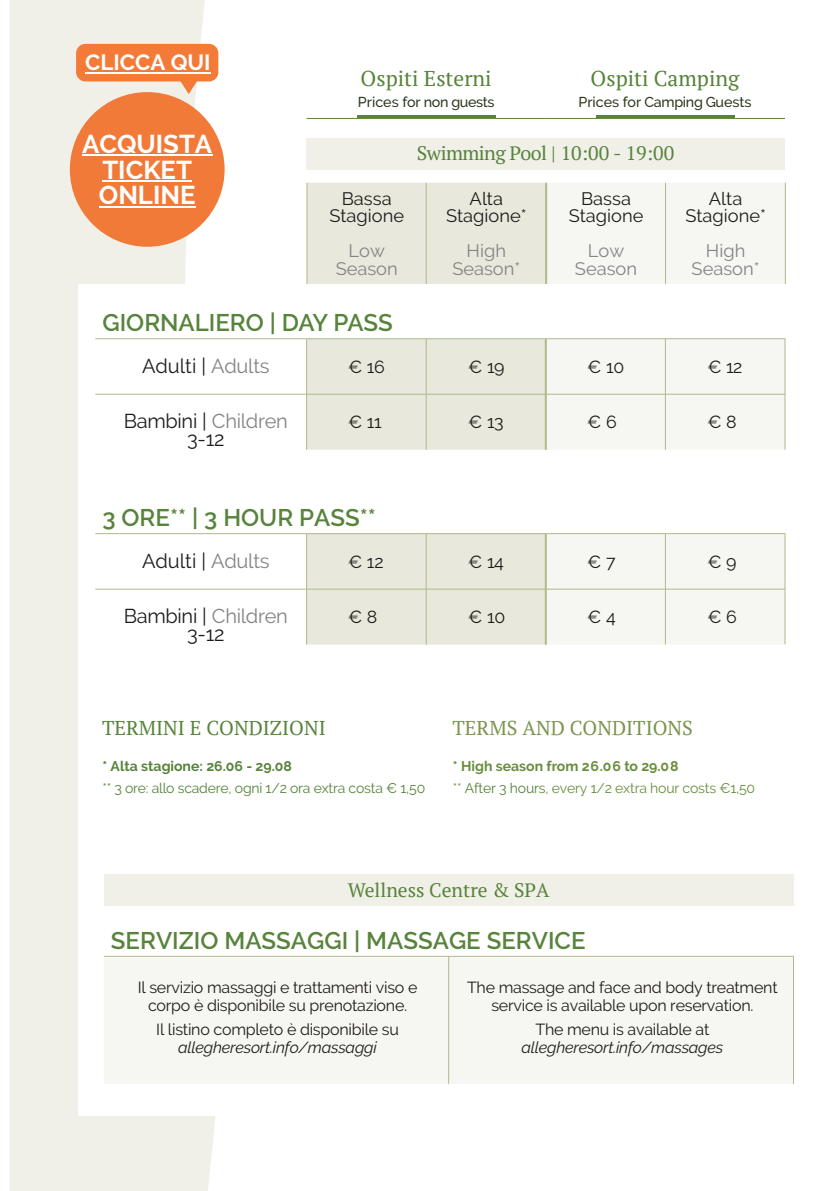
<style>
.page{position:relative;width:840px;height:1191px;background:#fff}
.page>*{position:absolute;margin:0;border:0;box-sizing:border-box;transform-origin:0 0}
.t1{font:700 25.8px/25.8px "Raleway";color:#fff;text-align:center}
.t2{font:600 24px "Raleway";color:#57833b}
.t3{font:700 22px "Raleway";color:#fff}
.t4{font:21.4px "PT Serif";color:#57833b}
.t5{font:20px/18px "Raleway";letter-spacing:-.015em;color:#1e1c1a;text-align:center}
.t6{font:20px "PT Serif";color:#57833b}
.t7{font:20px "PT Serif";color:#7a954d}
.t8{font:19.4px "PT Serif";letter-spacing:-.03em;color:#57833b}
.t9{font:19.4px "PT Serif";color:#57833b}
.t10{font:18px/17.4px "Raleway";color:#1e1c1a;text-align:center}
.t11{font:18px/17.4px "Raleway";color:#858384;text-align:center}
.t12{font:17.4px "Raleway";letter-spacing:-.02em;color:#1e1c1a}
.t13{font:16px/18px "Raleway";letter-spacing:-.015em;color:#1e1c1a;text-align:center}
.t14{font:italic 16px "Raleway";letter-spacing:-.015em;color:#1e1c1a}
.t15{font:500 14.2px "Raleway";letter-spacing:-.005em;color:#2d371c}
.t16{font:14px/22px "Raleway";letter-spacing:-.015em;color:#698c3e}
.t17{font:14px "Raleway";letter-spacing:-.015em;color:#57833b}
.t18{font:700 14px "Raleway";color:#57833b}
.s1{color:#858384}
.s2{font-weight:700}
.s3{color:#57833b}
</style>
<div class="page">
<svg style="left:9px;top:0;width:216px;height:1191px;background:#f0f0e9"></svg>
<div style="left:79px;top:284px;width:351px;height:831px;background:#fff"></div>
<svg style="left:307px;top:183px;width:477px;height:101px"></svg>
<hr style="left:306px;top:183px;width:1px;height:101px;background:#aeba8e">
<hr style="left:545px;top:183px;width:2px;height:101px;background:#aeba8e">
<hr style="left:784px;top:183px;width:1px;height:101px;background:#aeba8e">
<hr style="left:306px;top:118px;width:239px;height:1px;background:#57833b">
<hr style="left:545px;top:118px;width:239px;height:1px;background:#57833b">
<hr style="left:357px;top:115px;width:138px;height:3px;background:#57833b">
<hr style="left:596px;top:115px;width:138px;height:3px;background:#57833b">
<svg style="left:307px;top:339px;width:477px;height:111px"></svg>
<hr style="left:306px;top:339px;width:1px;height:45px;background:#aeba8e">
<hr style="left:544px;top:339px;width:2px;height:45px;background:#aeba8e">
<hr style="left:425px;top:339px;width:1px;height:55px;background:#aeba8e">
<hr style="left:664px;top:339px;width:1px;height:55px;background:#aeba8e">
<hr style="left:425px;top:394px;width:1px;height:56px;background:#aeba8e">
<hr style="left:664px;top:394px;width:1px;height:56px;background:#aeba8e">
<hr style="left:784px;top:339px;width:1px;height:45px;background:#aeba8e">
<hr style="left:306px;top:384px;width:1px;height:66px;background:#aeba8e">
<hr style="left:544px;top:384px;width:2px;height:66px;background:#aeba8e">
<hr style="left:784px;top:384px;width:1px;height:66px;background:#aeba8e">
<hr style="left:95px;top:338px;width:211px;height:1px;background:#aeba8e">
<hr style="left:95px;top:394px;width:689px;height:1px;background:#aeba8e">
<hr style="left:306px;top:338px;width:120px;height:1px;background:#aeba8e">
<hr style="left:426px;top:338px;width:119px;height:1px;background:#aeba8e">
<hr style="left:545px;top:338px;width:120px;height:1px;background:#aeba8e">
<hr style="left:665px;top:338px;width:119px;height:1px;background:#aeba8e">
<svg style="left:307px;top:534px;width:477px;height:110px"></svg>
<hr style="left:306px;top:534px;width:1px;height:45px;background:#aeba8e">
<hr style="left:425px;top:533px;width:1px;height:56px;background:#aeba8e">
<hr style="left:664px;top:533px;width:1px;height:56px;background:#aeba8e">
<hr style="left:425px;top:589px;width:1px;height:55px;background:#aeba8e">
<hr style="left:664px;top:589px;width:1px;height:55px;background:#aeba8e">
<hr style="left:544px;top:534px;width:2px;height:55px;background:#aeba8e">
<hr style="left:784px;top:533px;width:1px;height:45px;background:#aeba8e">
<hr style="left:306px;top:579px;width:1px;height:65px;background:#aeba8e">
<hr style="left:544px;top:589px;width:2px;height:55px;background:#aeba8e">
<hr style="left:784px;top:578px;width:1px;height:66px;background:#aeba8e">
<hr style="left:95px;top:533px;width:211px;height:1px;background:#aeba8e">
<hr style="left:95px;top:589px;width:689px;height:1px;background:#aeba8e">
<hr style="left:306px;top:533px;width:120px;height:1px;background:#aeba8e">
<hr style="left:426px;top:533px;width:119px;height:1px;background:#aeba8e">
<hr style="left:545px;top:533px;width:120px;height:1px;background:#aeba8e">
<hr style="left:665px;top:533px;width:119px;height:1px;background:#aeba8e">
<div style="left:104px;top:957px;width:688px;height:126px;background:#f6f6f2"></div>
<hr style="left:792px;top:956px;width:1px;height:127px;background:#aeba8e">
<hr style="left:104px;top:956px;width:211px;height:1px;background:#aeba8e">
<hr style="left:315px;top:956px;width:119px;height:1px;background:#aeba8e">
<hr style="left:434px;top:956px;width:120px;height:1px;background:#aeba8e">
<hr style="left:554px;top:956px;width:119px;height:1px;background:#aeba8e">
<hr style="left:673px;top:956px;width:120px;height:1px;background:#aeba8e">
<hr style="left:425px;top:183px;width:1px;height:101px;background:#aeba8e">
<hr style="left:664px;top:183px;width:1px;height:101px;background:#aeba8e">
<div style="left:306px;top:138px;width:478px;height:31px;background:#f0f0e8"></div>
<div style="left:104px;top:874px;width:689px;height:31px;background:#f0f0e8"></div>
<hr style="left:448px;top:956px;width:1px;height:127px;background:#aeba8e">
<div style="left:70px;top:92px;width:154px;height:155px;background:#f17a38;border-radius:50%"></div>
<hr style="left:82px;top:155px;width:130px;height:1px;background:#fff">
<hr style="left:102px;top:180px;width:90px;height:2px;background:#fff">
<hr style="left:99px;top:206px;width:96px;height:1px;background:#fff">
<svg style="left:180px;top:81px;width:17px;height:13px"></svg>
<div style="left:76px;top:44px;width:142px;height:37px;background:#f37a37;border-radius:9px"></div>
<hr style="left:85px;top:72px;width:125px;height:1px;background:#fff">
<h3 class="t3" style="left:85px;top:50px;width:127px">CLICCA QUI</h3>
<h1 class="t1" style="left:82px;top:131px;width:132px">ACQUISTA<br>TICKET<br>ONLINE</h1>
<h3 class="t4" style="left:360px;top:69px;width:132px">Ospiti Esterni</h3>
<p class="t15" style="left:358px;top:94px;width:138px">Prices for non guests</p>
<h3 class="t4" style="left:590px;top:69px;width:150px">Ospiti Camping</h3>
<p class="t15" style="left:578px;top:94px;width:174px">Prices for Camping Guests</p>
<p class="t10" style="left:329px;top:190px;width:76px">Bassa<br>Stagione</p>
<p class="t11" style="left:335px;top:242px;width:64px">Low<br>Season</p>
<p class="t8" style="left:416px;top:145px;width:258px">Swimming Pool | 10:00 - 19:00</p>
<p class="t10" style="left:446px;top:190px;width:82px">Alta<br>Stagione*</p>
<p class="t11" style="left:452px;top:242px;width:69px">High<br>Season*</p>
<p class="t10" style="left:568px;top:190px;width:76px">Bassa<br>Stagione</p>
<p class="t11" style="left:574px;top:242px;width:64px">Low<br>Season</p>
<p class="t10" style="left:685px;top:190px;width:82px">Alta<br>Stagione*</p>
<p class="t11" style="left:691px;top:242px;width:69px">High<br>Season*</p>
<h2 class="t2" style="left:102px;top:309px;width:291px">GIORNALIERO | DAY PASS</h2>
<p class="t12" style="left:348px;top:356px;width:38px">€ 16</p>
<p class="t12" style="left:587px;top:356px;width:39px">€ 10</p>
<p class="t5" style="left:142px;top:356px;width:129px">Adulti | <span class="s1">Adults</span></p>
<p class="t12" style="left:468px;top:356px;width:38px">€ 19</p>
<p class="t12" style="left:707px;top:356px;width:37px">€ 12</p>
<p class="t5" style="left:124px;top:412px;width:165px">Bambini | <span class="s1">Children</span></p>
<p class="t12" style="left:468px;top:412px;width:37px">€ 13</p>
<p class="t12" style="left:707px;top:412px;width:31px">€ 8</p>
<p class="t5" style="left:187px;top:430px;width:39px">3-12</p>
<p class="t12" style="left:348px;top:412px;width:35px">€ 11</p>
<p class="t12" style="left:587px;top:412px;width:31px">€ 6</p>
<h2 class="t2" style="left:102px;top:504px;width:275px">3 ORE** | 3 HOUR PASS**</h2>
<p class="t12" style="left:348px;top:551px;width:37px">€ 12</p>
<p class="t12" style="left:587px;top:551px;width:30px">€ 7</p>
<p class="t5" style="left:142px;top:551px;width:129px">Adulti | <span class="s1">Adults</span></p>
<p class="t5" style="left:124px;top:607px;width:165px">Bambini | <span class="s1">Children<br></span>3-12</p>
<p class="t12" style="left:468px;top:551px;width:37px">€ 14</p>
<p class="t12" style="left:707px;top:551px;width:31px">€ 9</p>
<p class="t12" style="left:468px;top:606px;width:39px">€ 10</p>
<p class="t12" style="left:707px;top:606px;width:31px">€ 6</p>
<p class="t12" style="left:348px;top:606px;width:31px">€ 8</p>
<p class="t12" style="left:587px;top:606px;width:30px">€ 4</p>
<p class="t6" style="left:102px;top:719px;width:225px">TERMINI E CONDIZIONI</p>
<p class="t7" style="left:452px;top:719px;width:242px">TERMS AND CONDITIONS</p>
<p class="t18" style="left:102px;top:758px;width:191px">* Alta stagione: 26.06 - 29.08</p>
<p class="t17" style="left:102px;top:780px;width:324px">** 3 ore: allo scadere, ogni 1/2 ora extra costa € 1,50</p>
<p class="t16" style="left:452px;top:755px;width:303px"><span class="s2">* High season from 26.06 to 29.08<br></span>** <span class="s3">After 3 hours</span>, every 1/2 extra hour costs €1,50</p>
<p class="t9" style="left:348px;top:882px;width:203px">Wellness Centre &amp; SPA</p>
<h2 class="t2" style="left:111px;top:926px;width:476px">SERVIZIO MASSAGGI | MASSAGE SERVICE</h2>
<p class="t13" style="left:138px;top:978px;width:281px">Il servizio massaggi e trattamenti viso e corpo è disponibile su prenotazione.</p>
<p class="t13" style="left:156px;top:1020px;width:244px">Il listino completo è disponibile su</p>
<p class="t14" style="left:178px;top:1037px;width:200px">allegheresort.info/massaggi</p>
<p class="t13" style="left:467px;top:978px;width:312px">The massage and face and body treatment service is available upon reservation.</p>
<p class="t13" style="left:535px;top:1020px;width:175px">The menu is available at</p>
<p class="t14" style="left:521px;top:1037px;width:203px">allegheresort.info/massages</p>
</div>
